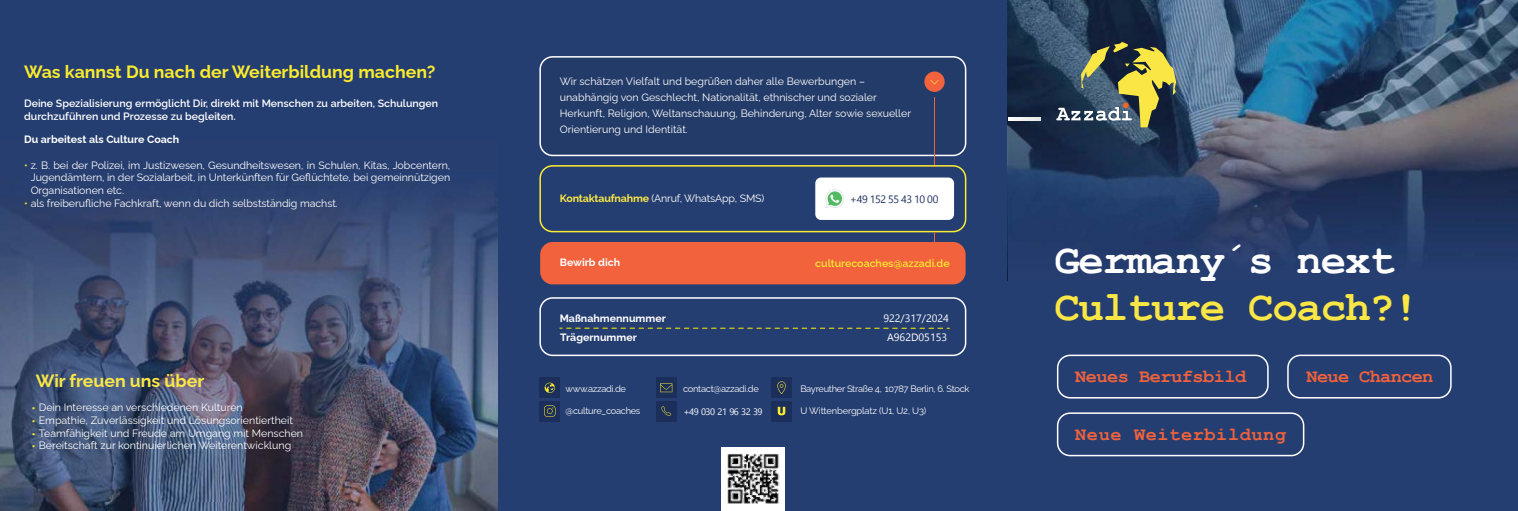
<style>
.page{position:relative;width:1518px;height:511px;background:#fff}
.page>*{position:absolute;margin:0;border:0;box-sizing:border-box;transform-origin:0 0}
.t1{font:700 42.45px "Courier New";letter-spacing:-.03em;color:#fae745}
.t2{font:700 42.45px "Courier New";letter-spacing:-.03em;color:#fff}
.t3{font:700 18.6px "Courier New";letter-spacing:-.025em;color:#f1623d}
.t4{font:700 18.6px "Courier New";letter-spacing:.03em;color:#f1623d}
.t5{font:700 17.7px "Raleway";color:#fbeb2e}
.t6{font:700 17.7px "Raleway";color:#fae745}
.t7{font:10.65px/15.9px "Raleway";color:#fff}
.t8{font:600 10.65px/12.8px "Raleway";color:#fff}
.t9{font:700 10.65px "Raleway";color:#fff}
.t10{font:600 10.65px "Raleway";color:#fcec30}
.t11{font:9.3px "Raleway";letter-spacing:-.03em;color:#fff}
.s1{color:#fcec30}
.s2{font-family:"Myriad Pro";color:#fbeb2e}
.s3{font-weight:700;color:#fae745}
</style>
<div class="page">
<div style="left:0;top:0;width:1518px;height:510px;background:#253e71"></div>
<img style="left:0;top:501px;width:498px;height:9px">
<img style="left:1008px;top:0;width:510px;height:256px">
<img style="left:0;top:195px;width:498px;height:306px">
<svg style="left:1008px;top:117px;width:32px;height:3px"></svg>
<svg style="left:1056px;top:42px;width:120px;height:85px"></svg>
<div style="left:540px;top:57px;width:426px;height:98px;background:#233b68;border-radius:12px"></div>
<div style="left:539px;top:56px;width:427px;height:100px;border:2px solid #fff;border-radius:12px"></div>
<div style="left:540px;top:242px;width:426px;height:42px;background:#f1623d;border-radius:12px"></div>
<div style="left:539px;top:297px;width:427px;height:59px;border:2px solid #fff;border-radius:12px"></div>
<div style="left:924px;top:71px;width:21px;height:21px;background:#f1623d;border-radius:50%"></div>
<hr style="left:934px;top:97px;width:1px;height:69px;background:#f1623d">
<svg style="left:930px;top:80px;width:9px;height:4px"></svg>
<div style="left:815px;top:177px;width:139px;height:43px;background:#fff;border-radius:6px"></div>
<div style="left:539px;top:165px;width:427px;height:67px;border:2px solid #fcec33;border-radius:12px"></div>
<svg style="left:825px;top:189px;width:19px;height:19px"></svg>
<div style="left:721px;top:446px;width:64px;height:64px;background:#fff"></div>
<div style="left:1057px;top:354px;width:212px;height:44px;border:2px solid #fff;border-radius:12px"></div>
<div style="left:1057px;top:412px;width:247px;height:44px;border:2px solid #fff;border-radius:12px"></div>
<div style="left:1287px;top:354px;width:165px;height:44px;border:2px solid #fff;border-radius:12px"></div>
<div style="left:540px;top:377px;width:20px;height:20px;background:#1c2f5a"></div>
<div style="left:656px;top:400px;width:20px;height:21px;background:#1c2f5a"></div>
<svg style="left:661px;top:406px;width:10px;height:9px"></svg>
<div style="left:656px;top:377px;width:20px;height:20px;background:#1c2f5a"></div>
<svg style="left:660px;top:383px;width:12px;height:9px"></svg>
<div style="left:771px;top:377px;width:21px;height:20px;background:#1c2f5a"></div>
<svg style="left:777px;top:381px;width:9px;height:13px"></svg>
<svg style="left:545px;top:382px;width:10px;height:10px"></svg>
<div style="left:771px;top:400px;width:21px;height:21px;background:#1c2f5a"></div>
<svg style="left:778px;top:406px;width:7px;height:9px"></svg>
<div style="left:540px;top:400px;width:20px;height:21px;background:#1c2f5a"></div>
<svg style="left:544px;top:405px;width:11px;height:11px"></svg>
<img style="left:727px;top:454px;width:52px;height:50px">
<svg style="left:729px;top:454px;width:48px;height:48px"></svg>
<svg style="left:560px;top:327px;width:389px;height:2px"></svg>
<h3 class="t5" style="left:24px;top:57px;width:413px">Was kannst Du nach der Weiterbildung machen?</h3>
<p class="t8" style="left:24px;top:95px;width:416px">Deine Spezialisierung ermöglicht Dir, direkt mit Menschen zu arbeiten, Schulungen durchzuführen und Prozesse zu begleiten.</p>
<p class="t9" style="left:24px;top:130px;width:157px">Du arbeitest als Culture Coach</p>
<p class="t7" style="left:24px;top:155px;width:428px"><span class="s1">•</span> z. B. bei der Polizei, im Justizwesen, Gesundheitswesen, in Schulen, Kitas, Jobcentern,</p>
<p class="t7" style="left:24px;top:194px;width:315px"><span class="s1">•</span> als freiberufliche Fachkraft, wenn du dich selbstständig machst.</p>
<p class="t7" style="left:31px;top:170px;width:421px;line-height:12.8px">Jugendämtern, in der Sozialarbeit, in Unterkünften für Geflüchtete, bei gemeinnützigen<br>Organisationen etc.</p>
<h3 class="t6" style="left:36px;top:366px;width:170px">Wir freuen uns über</h3>
<p class="t7" style="left:32px;top:398px;width:212px"><span class="s2">•</span> Dein Interesse an verschiedenen Kulturen</p>
<p class="t7" style="left:32px;top:410px;width:262px"><span class="s2">•</span> Empathie, Zuverlässigkeit und Lösungsorientiertheit</p>
<p class="t7" style="left:32px;top:423px;width:273px"><span class="s2">•</span> Teamfähigkeit und Freude am Umgang mit Menschen</p>
<p class="t7" style="left:32px;top:436px;width:261px"><span class="s2">•</span> Bereitschaft zur kontinuierlichen Weiterentwicklung</p>
<p class="t7" style="left:560px;top:72px;width:353px">Wir schätzen Vielfalt und begrüßen daher alle Bewerbungen – unabhängig von Geschlecht, Nationalität, ethnischer und sozialer Herkunft, Religion, Weltanschauung, Behinderung, Alter sowie sexueller Orientierung und Identität.</p>
<p class="t7" style="left:560px;top:189px;width:206px"><span class="s3">Kontaktaufnahme</span> (Anruf, WhatsApp, SMS)</p>
<p class="t9" style="left:560px;top:253px;width:62px">Bewirb dich</p>
<p class="t10" style="left:815px;top:254px;width:136px">culturecoaches@azzadi.de</p>
<p class="t9" style="left:560px;top:309px;width:108px">Maßnahmennummer</p>
<p class="t9" style="left:560px;top:328px;width:78px">Trägernummer</p>
<p class="t11" style="left:565px;top:381px;width:62px">www.azzadi.de</p>
<p class="t11" style="left:683px;top:381px;width:77px">contact@azzadi.de</p>
<p class="t11" style="left:800px;top:381px;width:171px">Bayreuther Straße 4, 10787 Berlin, 6. Stock</p>
<p class="t11" style="left:566px;top:403px;width:76px">@culture_coaches</p>
<p class="t11" style="left:800px;top:403px;width:127px">U Wittenbergplatz (U1, U2, U3)</p>
<h1 class="t2" style="left:1054px;top:233px;width:342px">Germany´s next</h1>
<h1 class="t1" style="left:1054px;top:280px;width:366px">Culture Coach?!</h1>
<h2 class="t3" style="left:1075px;top:364px;width:172px">Neues Berufsbild</h2>
<h2 class="t4" style="left:1075px;top:422px;width:212px">Neue Weiterbildung</h2>
<h2 class="t3" style="left:1307px;top:364px;width:128px">Neue Chancen</h2>
</div>
